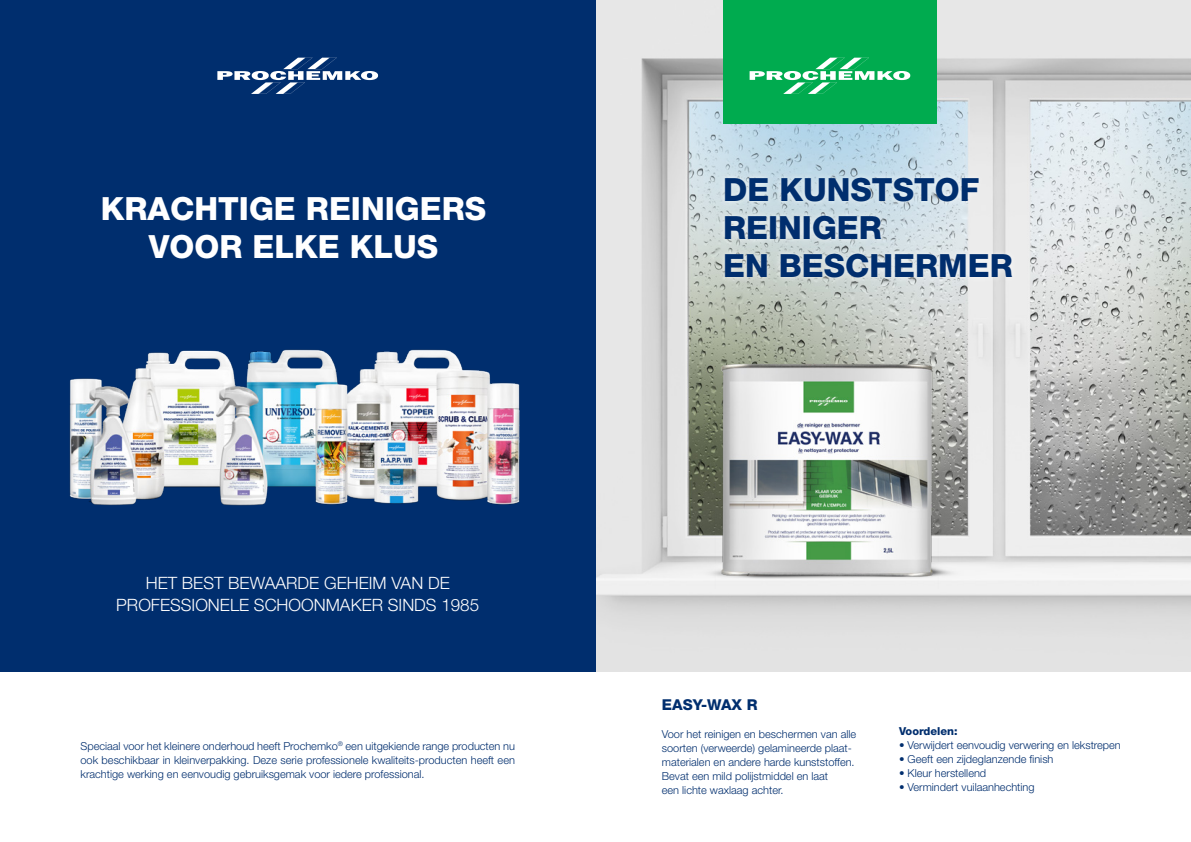
<style>
.page{position:relative;width:1191px;height:842px;background:#fff}
.page>*{position:absolute;margin:0;border:0;box-sizing:border-box;transform-origin:0 0}
.t1{font:800 32px "Helvetica Neue LT Std";color:#002e6e}
.t2{font:800 32px "Helvetica Neue LT Std";color:#fff}
.t3{font:300 17px "Helvetica Neue LT Std";color:#fff}
.Productbeschrijvinge{font:800 15px "Helvetica Neue LT Std";color:#002e6e}
.Productbeschrijvinge-2{font:300 11px/14px "Helvetica Neue LT Std";color:#002e6e;text-align:justify}
.Productbeschrijvinge-3{font:800 11px "Helvetica Neue LT Std";color:#002e6e}
</style>
<div class="page">
<img style="left:595px;top:0;width:596px;height:672px">
<img style="left:695px;top:351px;width:269px;height:238px">
<div style="left:723px;top:0;width:213px;height:124px;background:#00ab4f"></div>
<svg style="left:749px;top:58px;width:161px;height:36px"></svg>
<div style="left:0;top:0;width:595px;height:672px;background:#002e6e"></div>
<img style="left:69px;top:349px;width:451px;height:157px">
<svg style="left:217px;top:58px;width:161px;height:36px"></svg>
<div style="left:718px;top:171px;width:300px;height:113px;background:#fff;opacity:.75"></div>
<p class="t2" style="left:101px;top:189px;width:387px">KRACHTIGE REINIGERS</p>
<p class="t2" style="left:149px;top:227px;width:291px">VOOR ELKE KLUS</p>
<p class="t3" style="left:146px;top:572px;width:305px">HET BEST BEWAARDE GEHEIM VAN DE</p>
<p class="t3" style="left:116px;top:594px;width:364px">PROFESSIONELE SCHOONMAKER SINDS 1985</p>
<p class="Productbeschrijvinge-2" style="left:81px;top:739px;width:436px">Speciaal voor het kleinere onderhoud heeft Prochemko<sup>®</sup> een uitgekiende range producten nu ook beschikbaar in kleinverpakking. Deze serie professionele kwaliteits-producten heeft een krachtige werking en eenvoudig gebruiksgemak voor iedere professional.</p>
<p class="t1" style="left:723px;top:170px;width:258px">DE KUNSTSTOF</p>
<p class="t1" style="left:723px;top:208px;width:160px">REINIGER</p>
<p class="t1" style="left:723px;top:246px;width:291px">EN BESCHERMER</p>
<p class="Productbeschrijvinge" style="left:662px;top:695px;width:97px">EASY-WAX R</p>
<p class="Productbeschrijvinge-2" style="left:662px;top:726px;width:196px">Voor het reinigen en beschermen van alle</p>
<p class="Productbeschrijvinge-2" style="left:662px;top:740px;width:191px">soorten (verweerde) gelamineerde plaat-</p>
<p class="Productbeschrijvinge-2" style="left:662px;top:754px;width:194px">materialen en andere harde kunststoffen.</p>
<p class="Productbeschrijvinge-2" style="left:662px;top:768px;width:168px">Bevat een mild polijstmiddel en laat</p>
<p class="Productbeschrijvinge-2" style="left:662px;top:782px;width:123px">een lichte waxlaag achter.</p>
<p class="Productbeschrijvinge-3" style="left:899px;top:724px;width:60px">Voordelen:</p>
<p class="Productbeschrijvinge-2" style="left:899px;top:737px;width:223px">• Verwijdert eenvoudig verwering en lekstrepen</p>
<p class="Productbeschrijvinge-2" style="left:899px;top:751px;width:156px">• Geeft een zijdeglanzende finish</p>
<p class="Productbeschrijvinge-2" style="left:899px;top:765px;width:89px">• Kleur herstellend</p>
<p class="Productbeschrijvinge-2" style="left:899px;top:779px;width:137px">• Vermindert vuilaanhechting</p>
</div>
